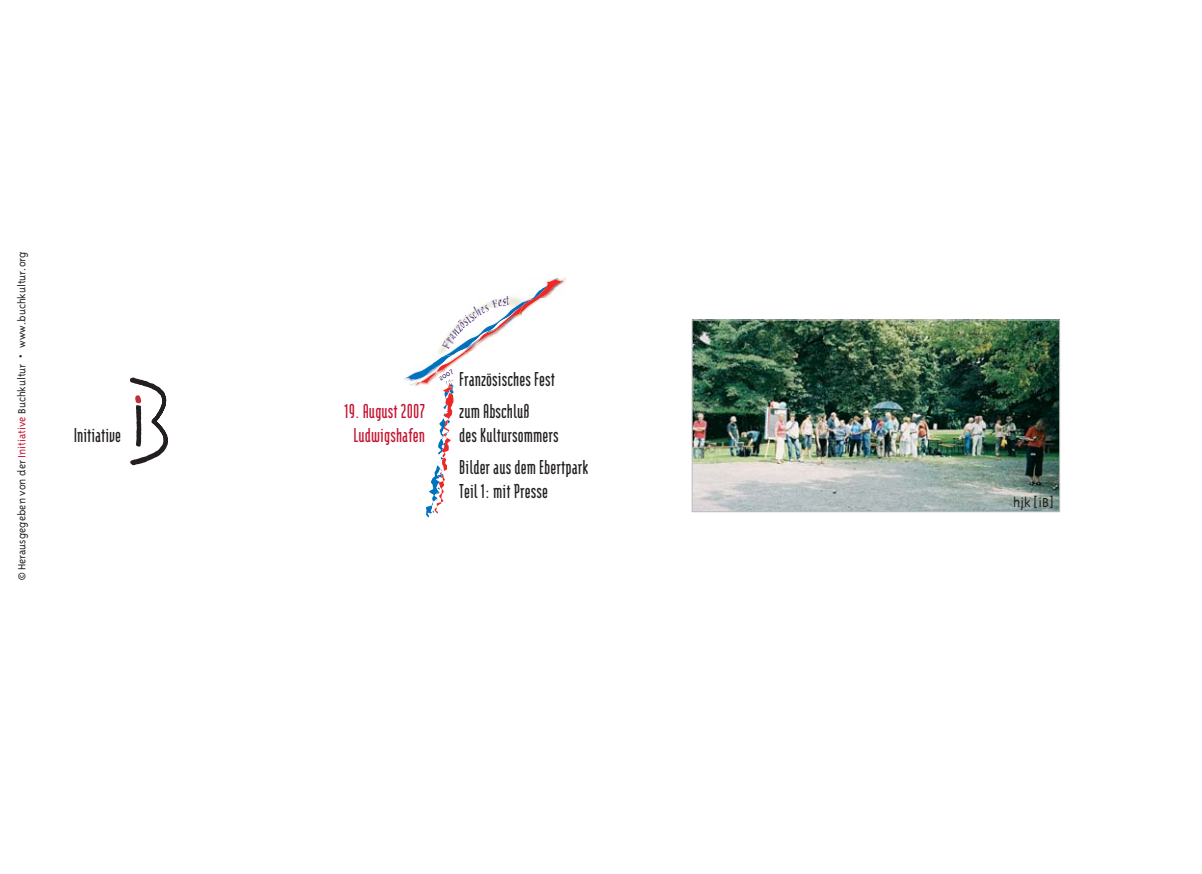
<style>
.page{position:relative;width:1202px;height:874px;background:#fff}
.page>*{position:absolute;margin:0;border:0;box-sizing:border-box;transform-origin:0 0}
.t1{font:700 24px/32px "Modula";letter-spacing:.005em;color:#231f20}
.t2{font:700 24px "Modula";letter-spacing:.005em;color:#c41230}
.t3{font:300 15px "Triplex";color:#231f20}
.t4{font:300 12px "Triplex";color:#231f20}
.t5{font:300 9px "Triplex";color:#31195b}
.s1{color:#c41230}
</style>
<div class="page">
<img style="left:694px;top:321px;width:364px;height:189px">
<div style="left:692px;top:319px;width:368px;height:193px;border:1px solid #bbbdc0"></div>
<svg style="left:129px;top:377px;width:39px;height:88px"></svg>
<svg style="left:404px;top:278px;width:161px;height:239px"></svg>
<p class="t4" style="left:17px;top:580px;width:331px;rotate:-90deg">© Herausgegeben von der <span class="s1">Initiative</span> Buchkultur • www.buchkultur.org</p>
<p class="t1" style="left:74px;top:422px;width:49px">Initiative</p>
<p class="t5" style="left:437px;top:376px;width:18px;rotate:-34deg">2007</p>
<p class="t1" style="left:459px;top:365px;width:97px">Französisches Fest</p>
<p class="t2" style="left:344px;top:403px;width:82px">19. August 2007</p>
<p class="t1" style="left:459px;top:397px;width:72px">zum Abschluß</p>
<p class="t2" style="left:354px;top:427px;width:73px">Ludwigshafen</p>
<p class="t1" style="left:459px;top:421px;width:131px">des Kultursommers<br>Bilder aus dem Ebertpark</p>
<p class="t1" style="left:459px;top:477px;width:90px">Teil 1: mit Presse</p>
<p class="t3" style="left:1013px;top:497px;width:42px">hjk [iB]</p>
</div>
